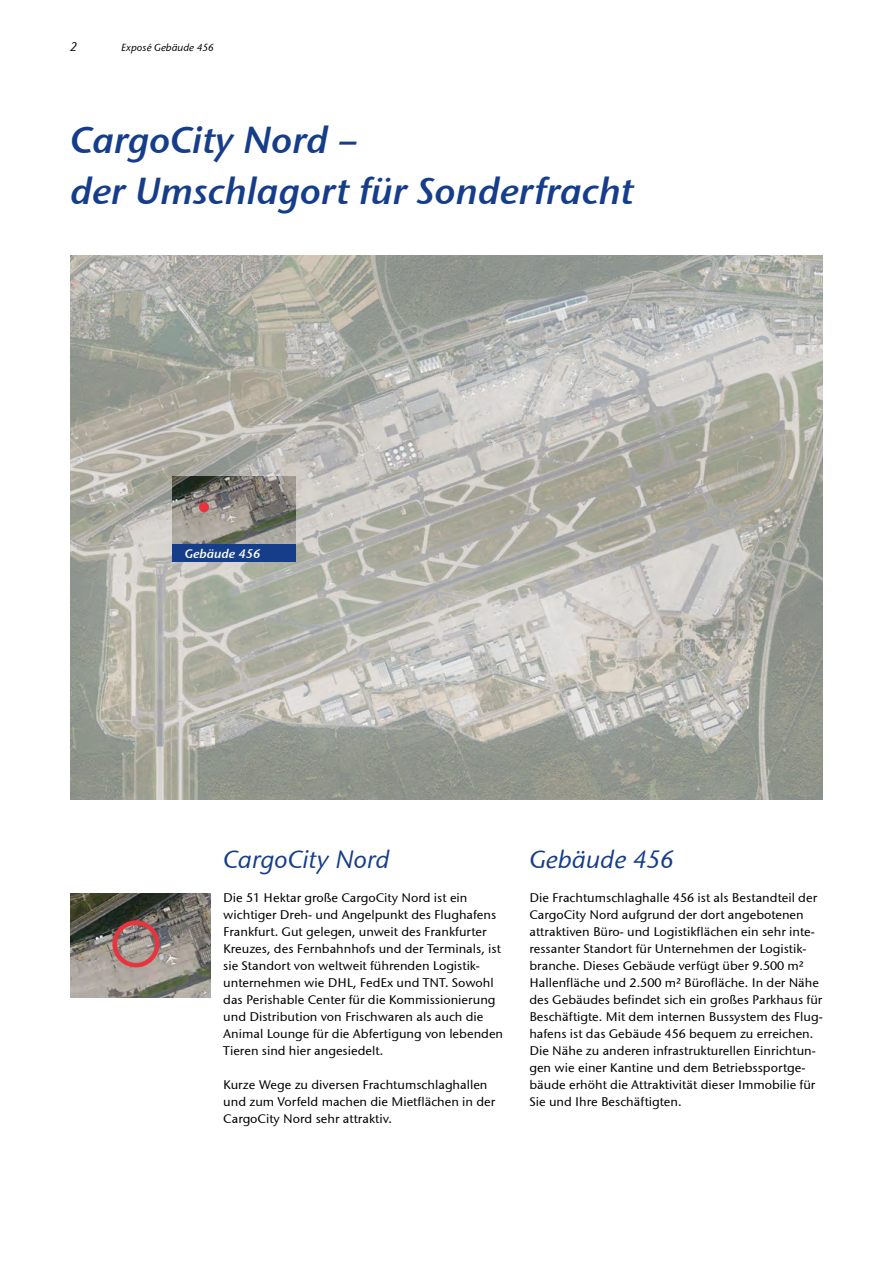
<style>
.page{position:relative;width:893px;height:1263px;background:#fff}
.page>*{position:absolute;margin:0;border:0;box-sizing:border-box;transform-origin:0 0}
.t1{font:italic 700 38.25px/51px "Fraport Stone Sans";color:#153d8a}
.t2{font:italic 25.5px "Fraport Stone Sans";color:#153d8a}
.t3{font:12.75px/17px "Fraport Stone Sans";color:#000}
.t4{font:italic 700 12.75px "Fraport Stone Sans";color:#fff}
.t5{font:italic 12.75px "Fraport Stone Sans";color:#000}
.t6{font:italic 10.5px "Fraport Stone Sans";color:#000}
</style>
<div class="page">
<img style="left:70px;top:255px;width:753px;height:544px">
<img style="left:172px;top:476px;width:124px;height:68px">
<img style="left:70px;top:893px;width:140px;height:104px">
<div style="left:172px;top:544px;width:124px;height:17px;background:#153d8a"></div>
<div style="left:200px;top:503px;width:8px;height:8px;background:#e7343f;border-radius:50%"></div>
<div style="left:199px;top:502px;width:10px;height:10px;border:2px solid #e7343f;border-radius:50%"></div>
<div style="left:112px;top:920px;width:47px;height:47px;border:4px solid #e7343f;border-radius:50%"></div>
<p class="t5" style="left:70px;top:39px;width:8px">2</p>
<p class="t6" style="left:121px;top:41px;width:94px">Exposé Gebäude 456</p>
<h1 class="t1" style="left:70px;top:114px;width:565px">CargoCity Nord –<br>der Umschlagort für Sonderfracht</h1>
<p class="t4" style="left:185px;top:546px;width:77px">Gebäude 456</p>
<h2 class="t2" style="left:223px;top:844px;width:168px">CargoCity Nord</h2>
<p class="t3" style="left:223px;top:889px;width:281px">Die 51 Hektar große CargoCity Nord ist ein wichtiger Dreh- und Angelpunkt des Flughafens Frankfurt. Gut gelegen, unweit des Frankfurter Kreuzes, des Fernbahnhofs und der Terminals, ist sie Standort von weltweit führenden Logistik&shy;unternehmen wie DHL, FedEx und TNT. Sowohl das Perishable Center für die Kommissionierung und Distribution von Frischwaren als auch die Animal Lounge für die Abfertigung von lebenden Tieren sind hier angesiedelt.</p>
<p class="t3" style="left:223px;top:1076px;width:274px">Kurze Wege zu diversen Frachtumschlaghallen und zum Vorfeld machen die Mietflächen in der<br>CargoCity Nord sehr attraktiv.</p>
<h2 class="t2" style="left:529px;top:844px;width:146px">Gebäude 456</h2>
<p class="t3" style="left:529px;top:889px;width:295px">Die Frachtumschlaghalle 456 ist als Bestandteil der CargoCity Nord aufgrund der dort angebotenen attraktiven Büro- und Logistikflächen ein sehr inte&shy;ressanter Standort für Unternehmen der Logistik&shy;branche. Dieses Gebäude verfügt über 9.500 m²<br>Hallenfläche und 2.500 m² Bürofläche. In der Nähe des Gebäudes befindet sich ein großes Parkhaus für Beschäftigte. Mit dem internen Bussystem des Flug&shy;hafens ist das Gebäude 456 bequem zu erreichen.<br>Die Nähe zu anderen infrastrukturellen Einrichtun&shy;gen wie einer Kantine und dem Betriebssportge&shy;bäude erhöht die Attraktivität dieser Immobilie für Sie und Ihre Beschäftigten.</p>
</div>
